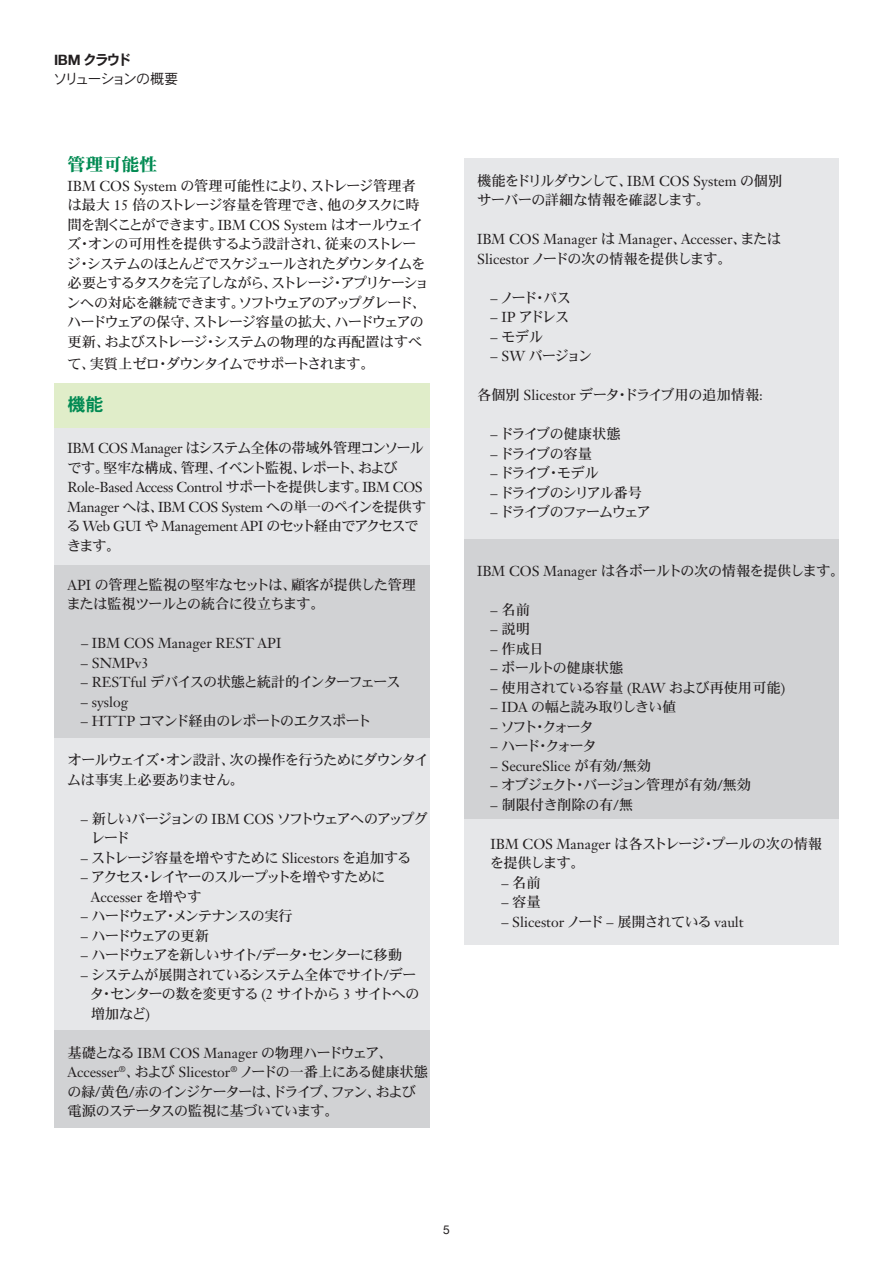
<style>
.page{position:relative;width:893px;height:1263px;background:#fff}
.page>*{position:absolute;margin:0;border:0;box-sizing:border-box;transform-origin:0 0}
._2A_head__color{font:18px "Heisei Min Std W9";color:#008a52}
._2C_body{font:18px "Heisei Kaku Go Std W7";color:#008a52}
._2C_body-2{font:14.25px/19.5px "Heisei Min Std W5";letter-spacing:-.06em;color:#231f20}
._2C_body-3{font:14.25px/19.5px "Heisei Min Std W5";letter-spacing:-.08em;color:#231f20}
._2C_body-4{font:14.25px/19.5px "Heisei Min Std W5";letter-spacing:-.085em;color:#231f20}
._2C_body-5{font:14.25px/19.5px "Janson Text LT Std";color:#231f20}
._2C_body-6{font:14.25px/19.5px "Heisei Min Std W5";letter-spacing:-.03em;color:#231f20}
._2C_body-7{font:14.25px "Heisei Min Std W5";letter-spacing:-.02em;color:#231f20}
._2C_body-8{font:14.25px/19.5px "Heisei Min Std W5";letter-spacing:-.12em;color:#231f20}
._2C_body-9{font:14.25px "Heisei Min Std W5";letter-spacing:-.04em;color:#231f20}
._2C_body-10{font:14.25px "Heisei Min Std W5";letter-spacing:-.09em;color:#231f20}
._2C_body-11{font:14.25px "Heisei Min Std W5";letter-spacing:-.13em;color:#231f20}
._2C_body-12{font:14.25px "Heisei Min Std W5";letter-spacing:-.1em;color:#231f20}
._0A_collateral_type{font:14.25px "Heisei Kaku Go Std W3";letter-spacing:-.13em;color:#231f20}
._2C_body-13{font:14.25px "Heisei Min Std W5";letter-spacing:-.11em;color:#231f20}
._2C_body-14{font:14.25px "Heisei Min Std W5";letter-spacing:-.025em;color:#231f20}
._2C_body-15{font:14.25px "Heisei Min Std W5";letter-spacing:-.035em;color:#231f20}
._0A_business_unit{font:14.25px "Heisei Kaku Go Std W7";color:#231f20}
._0B_industry_area{font:12px "Helvetica Neue LT Com";color:#231f20}
.s1{font-family:"Helvetica Neue LT Com";font-weight:700}
.s2{font-family:"Janson Text LT Std"}
.s3{font-family:"Heisei Min Std W5"}
</style>
<div class="page">
<div style="left:465px;top:819px;width:374px;height:126px;background:#e6e7e9"></div>
<div style="left:465px;top:514px;width:374px;height:305px;background:#d1d2d4"></div>
<div style="left:465px;top:158px;width:374px;height:380px;background:#e6e7e9"></div>
<div style="left:54px;top:1030px;width:375px;height:97px;background:#d1d2d4"></div>
<div style="left:54px;top:738px;width:375px;height:292px;background:#e6e7e9"></div>
<div style="left:54px;top:564px;width:375px;height:174px;background:#d1d2d4"></div>
<div style="left:54px;top:428px;width:375px;height:136px;background:#e6e7e9"></div>
<div style="left:54px;top:383px;width:375px;height:45px;background:#e0edc9"></div>
<p class="_0A_business_unit" style="left:54px;top:51px;width:79px"><span class="s1">IBM</span> クラウド</p>
<p class="_0A_collateral_type" style="left:53px;top:69px;width:127px">ソリューションの概要</p>
<p class="_2A_head__color" style="left:68px;top:153px;width:91px">管理可能性</p>
<p class="_2C_body-3" style="left:66px;top:175px;width:364px"><span class="s2">IBM COS System</span> の管理可能性により、ストレージ管理者は最大 <span class="s2">15</span> 倍のストレージ容量を管理でき、他のタスクに時間を割くことができます。<span class="s2">IBM COS System</span> はオールウェイズ・オンの可用性を提供するよう設計され、従来のストレージ・システムのほとんどでスケジュールされたダウンタイムを必要とするタスクを完了しながら、ストレージ・アプリケーションへの対応を継続できます。ソフトウェアのアップグレード、ハードウェアの保守、ストレージ容量の拡大、ハードウェアの更新、およびストレージ・システムの物理的な再配置はすべ</p>
<p class="_2C_body-2" style="left:67px;top:354px;width:309px">て、実質上ゼロ・ダウンタイムでサポートされます。</p>
<p class="_2C_body" style="left:68px;top:393px;width:37px">機能</p>
<p class="_2C_body-4" style="left:67px;top:438px;width:361px"><span class="s2">IBM COS Manager</span> はシステム全体の帯域外管理コンソールです。堅牢な構成、管理、イベント監視、レポート、および<span class="s2">Role-Based Access Control</span> サポートを提供します。<span class="s2">IBM COS Manager</span> へは、<span class="s2">IBM COS System</span> への単一のペインを提供する <span class="s2">Web GUI</span> や <span class="s2">Management API</span> のセット経由でアクセスできます。</p>
<p class="_2C_body-6" style="left:67px;top:574px;width:351px"><span class="s2">API</span> の管理と監視の堅牢なセットは、顧客が提供した管理または監視ツールとの統合に役立ちます。</p>
<p class="_2C_body-5" style="left:81px;top:633px;width:202px">– IBM COS Manager REST API</p>
<p class="_2C_body-5" style="left:81px;top:653px;width:69px">– SNMPv3</p>
<p class="_2C_body-3" style="left:81px;top:672px;width:321px"><span class="s2">– RESTful</span> デバイスの状態と統計的インターフェース</p>
<p class="_2C_body-5" style="left:81px;top:692px;width:49px">– syslog</p>
<p class="_2C_body-3" style="left:81px;top:711px;width:292px"><span class="s2">– HTTP</span> コマンド経由のレポートのエクスポート</p>
<p class="_2C_body-2" style="left:67px;top:750px;width:363px">オールウェイズ・オン設計、次の操作を行うためにダウンタイムは事実上必要ありません。</p>
<p class="_2C_body-8" style="left:91px;top:808px;width:339px;text-indent:-10px"><span class="s2">–</span> 新しいバージョンの <span class="s2">IBM COS</span> ソフトウェアへのアップグレード</p>
<p class="_2C_body-2" style="left:81px;top:847px;width:332px"><span class="s2">–</span> ストレージ容量を増やすために <span class="s2">Slicestors</span> を追加する</p>
<p class="_2C_body-2" style="left:91px;top:867px;width:296px;text-indent:-10px"><span class="s2">–</span> アクセス・レイヤーのスループットを増やすために<br><span class="s2">Accesser</span> を増やす</p>
<p class="_2C_body-10" style="left:81px;top:907px;width:213px"><span class="s2">–</span> ハードウェア・メンテナンスの実行</p>
<p class="_2C_body-13" style="left:81px;top:926px;width:129px"><span class="s2">–</span> ハードウェアの更新</p>
<p class="_2C_body-4" style="left:81px;top:945px;width:322px"><span class="s2">–</span> ハードウェアを新しいサイト<span class="s2">/</span>データ・センターに移動</p>
<p class="_2C_body-2" style="left:90px;top:964px;width:331px;text-indent:-9px"><span class="s2">–</span> システムが展開されているシステム全体でサイト<span class="s2">/</span>データ・センターの数を変更する <span class="s2">(2</span> サイトから <span class="s2">3</span> サイトへの増加など<span class="s2">)</span></p>
<p class="_2C_body-2" style="left:67px;top:1042px;width:363px">基礎となる <span class="s2">IBM COS Manager</span> の物理ハードウェア、<span class="s2">Accesser</span><sup>®</sup>、および <span class="s2">Slicestor</span><sup>®</sup> ノードの一番上にある健康状態の緑<span class="s2">/</span>黄色<span class="s2">/</span>赤のインジケーターは、ドライブ、ファン、および電源のステータスの監視に基づいています。</p>
<p class="_2C_body-2" style="left:477px;top:170px;width:307px">機能をドリルダウンして、<span class="s2">IBM COS System</span> の個別サーバーの詳細な情報を確認します。</p>
<p class="_2C_body-5" style="left:477px;top:229px;width:305px">IBM COS Manager <span class="s3">は</span> Manager<span class="s3">、</span>Accesser<span class="s3">、または<br></span>Slicestor <span class="s3">ノードの次の情報を提供します。</span></p>
<p class="_2C_body-2" style="left:491px;top:287px;width:82px"><span class="s2">–</span> ノード・パス</p>
<p class="_2C_body-2" style="left:491px;top:307px;width:80px"><span class="s2">– IP</span> アドレス</p>
<p class="_2C_body-2" style="left:491px;top:326px;width:54px"><span class="s2">–</span> モデル</p>
<p class="_2C_body-2" style="left:491px;top:346px;width:103px"><span class="s2">– SW</span> バージョン</p>
<p class="_2C_body-7" style="left:477px;top:386px;width:287px">各個別 <span class="s2">Slicestor</span> データ・ドライブ用の追加情報<span class="s2">:</span></p>
<p class="_2C_body-14" style="left:491px;top:425px;width:131px"><span class="s2">–</span> ドライブの健康状態</p>
<p class="_2C_body-2" style="left:491px;top:443px;width:103px"><span class="s2">–</span> ドライブの容量</p>
<p class="_2C_body-2" style="left:491px;top:463px;width:110px"><span class="s2">–</span> ドライブ・モデル</p>
<p class="_2C_body-12" style="left:491px;top:483px;width:153px"><span class="s2">–</span> ドライブのシリアル番号</p>
<p class="_2C_body-11" style="left:491px;top:503px;width:162px"><span class="s2">–</span> ドライブのファームウェア</p>
<p class="_2C_body-2" style="left:477px;top:560px;width:369px"><span class="s2">IBM COS Manager</span> は各ボールトの次の情報を提供します。</p>
<p class="_2C_body-2" style="left:491px;top:599px;width:41px"><span class="s2">–</span> 名前</p>
<p class="_2C_body-2" style="left:491px;top:619px;width:41px"><span class="s2">–</span> 説明</p>
<p class="_2C_body-2" style="left:491px;top:638px;width:55px"><span class="s2">–</span> 作成日</p>
<p class="_2C_body-15" style="left:491px;top:659px;width:134px"><span class="s2">–</span> ボールトの健康状態</p>
<p class="_2C_body-9" style="left:491px;top:678px;width:296px"><span class="s2">–</span> 使用されている容量 <span class="s2">(RAW</span> および再使用可能<span class="s2">)</span></p>
<p class="_2C_body-3" style="left:491px;top:697px;width:187px"><span class="s2">– IDA</span> の幅と読み取りしきい値</p>
<p class="_2C_body-2" style="left:491px;top:716px;width:105px"><span class="s2">–</span> ソフト・クォータ</p>
<p class="_2C_body-2" style="left:491px;top:736px;width:108px"><span class="s2">–</span> ハード・クォータ</p>
<p class="_2C_body-5" style="left:491px;top:756px;width:162px">– SecureSlice <span class="s3">が有効</span>/<span class="s3">無効</span></p>
<p class="_2C_body-2" style="left:491px;top:775px;width:262px"><span class="s2">–</span> オブジェクト・バージョン管理が有効<span class="s2">/</span>無効</p>
<p class="_2C_body-7" style="left:491px;top:795px;width:144px"><span class="s2">–</span> 制限付き削除の有<span class="s2">/</span>無</p>
<p class="_2C_body-2" style="left:490px;top:833px;width:334px"><span class="s2">IBM COS Manager</span> は各ストレージ・プールの次の情報を提供します。</p>
<p class="_2C_body-2" style="left:501px;top:872px;width:41px"><span class="s2">–</span> 名前</p>
<p class="_2C_body-2" style="left:501px;top:892px;width:41px"><span class="s2">–</span> 容量</p>
<p class="_2C_body-5" style="left:501px;top:912px;width:244px">– Slicestor <span class="s3">ノード</span> – <span class="s3">展開されている</span> vault</p>
<p class="_0B_industry_area" style="left:443px;top:1223px;width:8px">5</p>
</div>
